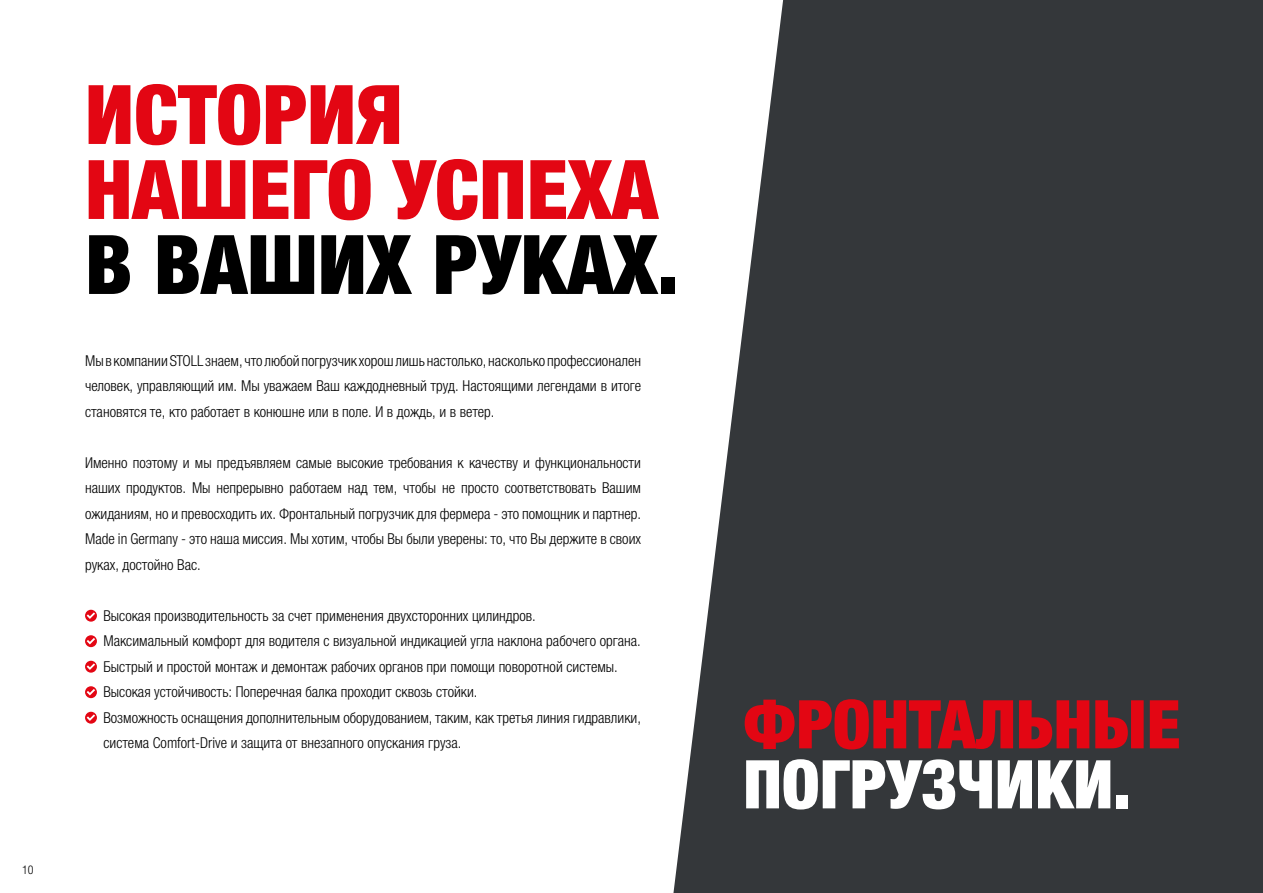
<style>
.page{position:relative;width:1263px;height:893px;background:#fff}
.page>*{position:absolute;margin:0;border:0;box-sizing:border-box;transform-origin:0 0}
.t1{font:900 condensed 82.5px/75px "Helvetica Neue LTW1 G";color:#e30613}
.t2{font:900 condensed 82.5px "Helvetica Neue LTW1 G";color:#000}
.t3{font:900 condensed 67.5px "Helvetica Neue LTW1 G";color:#e30613}
.t4{font:900 condensed 67.5px "Helvetica Neue LTW1 G";color:#fff}
.t5{font:300 condensed 15px/25.5px "Helvetica Neue LTW1 G";color:#000;text-align:justify}
.t6{font:300 condensed 12px "Helvetica Neue LTW1 G";color:#000}
</style>
<div class="page">
<svg style="left:673px;top:0;width:590px;height:893px;background:#46494c"></svg>
<svg style="left:85px;top:610px;width:12px;height:12px"></svg>
<svg style="left:87px;top:612px;width:8px;height:7px"></svg>
<svg style="left:85px;top:635px;width:12px;height:12px"></svg>
<svg style="left:87px;top:638px;width:8px;height:6px"></svg>
<svg style="left:85px;top:661px;width:12px;height:12px"></svg>
<svg style="left:87px;top:663px;width:8px;height:7px"></svg>
<svg style="left:85px;top:686px;width:12px;height:12px"></svg>
<svg style="left:87px;top:689px;width:8px;height:6px"></svg>
<svg style="left:85px;top:712px;width:12px;height:12px"></svg>
<svg style="left:87px;top:714px;width:8px;height:7px"></svg>
<p class="t6" style="left:22px;top:863px;width:13px">10</p>
<h1 class="t1" style="left:85px;top:77px;width:574px">ИСТОРИЯ<br>НАШЕГО УСПЕХА</h1>
<h1 class="t2" style="left:85px;top:215px;width:595px">В ВАШИХ РУКАХ.</h1>
<p class="t5" style="left:85px;top:348px;width:558px">Мы в компании STOLL знаем, что любой погрузчик хорош лишь настолько, насколько профессионален человек, управляющий им. Мы уважаем Ваш каждодневный труд. Настоящими легендами в итоге становятся те, кто работает в конюшне или в поле. И в дождь, и в ветер.</p>
<p class="t5" style="left:85px;top:450px;width:557px">Именно поэтому и мы предъявляем самые высокие требования к качеству и функциональности наших продуктов. Мы непрерывно работаем над тем, чтобы не просто соответствовать Вашим ожиданиям, но и превосходить их. Фронтальный погрузчик для фермера - это помощник и партнер.<br>Made in Germany - это наша миссия. Мы хотим, чтобы Вы были уверены: то, что Вы держите в своих руках, достойно Вас.</p>
<p class="t5" style="left:103px;top:603px;width:539px;text-align:left">Высокая производительность за счет применения двухсторонних цилиндров.<br>Максимальный комфорт для водителя с визуальной индикацией угла наклона рабочего органа.<br>Быстрый и простой монтаж и демонтаж рабочих органов при помощи поворотной системы.<br>Высокая устойчивость: Поперечная балка проходит сквозь стойки.<br>Возможность оснащения дополнительным оборудованием, таким, как третья линия гидравлики, система Comfort-Drive и защита от внезапного опускания груза.</p>
<h2 class="t3" style="left:743px;top:684px;width:439px">ФРОНТАЛЬНЫЕ</h2>
<h2 class="t4" style="left:743px;top:744px;width:389px">ПОГРУЗЧИКИ.</h2>
</div>
